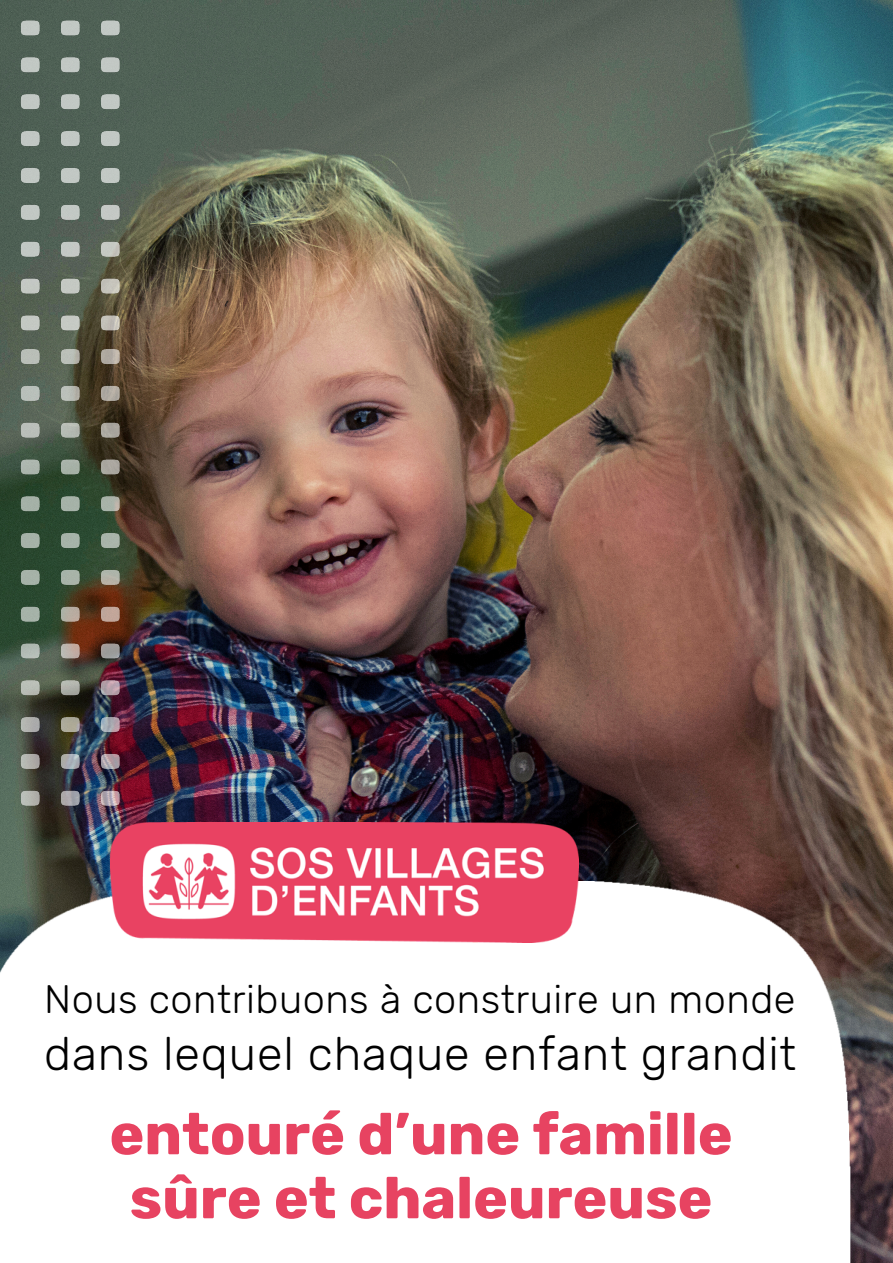
<style>
.page{position:relative;width:893px;height:1263px;background:#fff}
.page>*{position:absolute;margin:0;border:0;box-sizing:border-box;transform-origin:0 0}
.t1{font:700 58.43px/64px "Rubik";color:#e74361;text-align:center}
.t2{font:300 46.65px "Rubik";letter-spacing:.02em;color:#000}
.t3{font:300 39.6px "Rubik";letter-spacing:.015em;color:#000}
</style>
<div class="page">
<img style="left:0;top:0;width:893px;height:1263px">
<img style="left:0;top:0;width:135px;height:814px">
<img style="left:0;top:881px;width:850px;height:382px">
<img style="left:110px;top:823px;width:468px;height:119px">
<p class="t3" style="left:44px;top:976px;width:753px">Nous contribuons à construire un monde</p>
<p class="t2" style="left:44px;top:1027px;width:754px">dans lequel chaque enfant grandit</p>
<p class="t1" style="left:109px;top:1102px;width:624px">entouré d’une famille sûre et chaleureuse</p>
</div>
